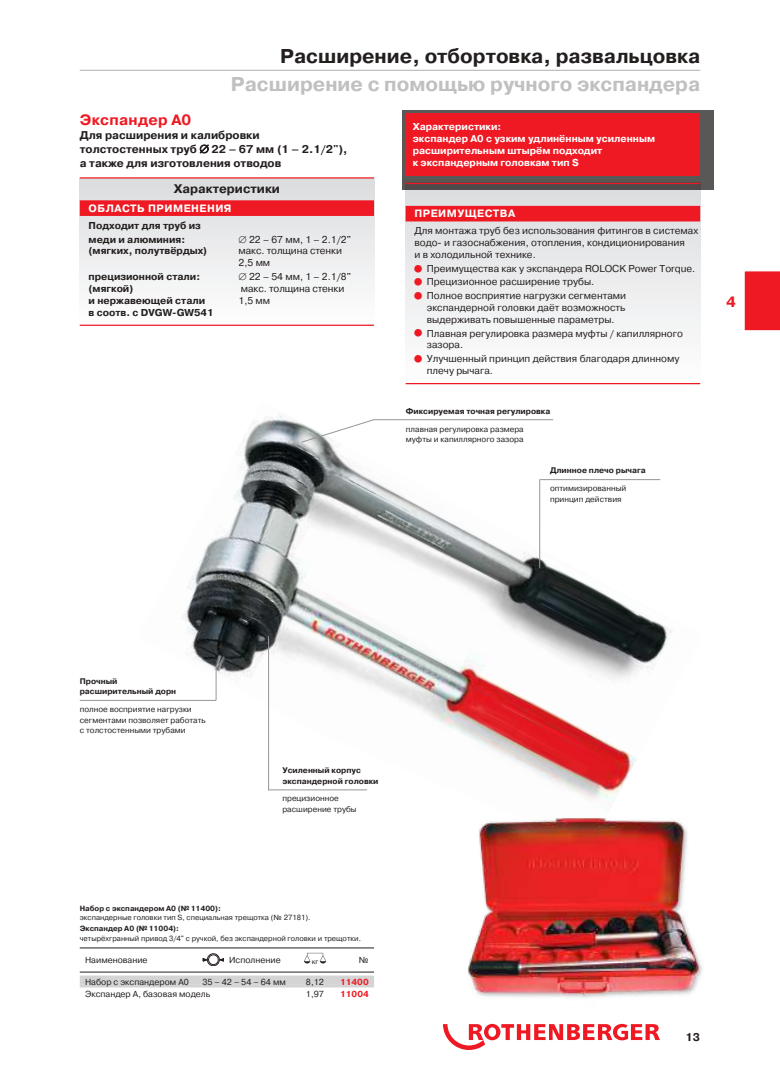
<style>
.page{position:relative;width:780px;height:1088px;background:#fff}
.page>*{position:absolute;margin:0;border:0;box-sizing:border-box;transform-origin:0 0}
.t1{font:700 20px "Pragmatica C";color:#c0bfc1}
.t2{font:700 20px "Pragmatica C";color:#241f1f}
.t3{font:700 15px "Pragmatica C";letter-spacing:.02em;color:#ef1923}
.t4{font:700 12.5px "Pragmatica C";color:#241f1f}
.t5{font:700 11.25px/13.8px "Pragmatica C";color:#241f1f}
.t6{font:700 10.62px "Pragmatica C";letter-spacing:.045em;color:#fff}
.t7{font:10px/11.9px "Pragmatica C";color:#241f1f}
.t8{font:700 10px/13.6px "Pragmatica C";color:#241f1f}
.t9{font:700 10px/12px "Pragmatica C";color:#fff}
.t10{font:8.75px "Pragmatica C";color:#241f1f}
.t11{font:700 8.75px "Pragmatica C";color:#ef1923}
.t12{font:8.12px/10.6px "Pragmatica C";color:#241f1f}
.t13{font:700 8.12px/10.6px "Pragmatica C";color:#241f1f}
.t14{font:7.5px "Pragmatica C";color:#241f1f}
.t15{font:700 7.5px "Pragmatica C";color:#241f1f}
.t16{font:300 7.25px "Frutiger";color:#241f1f}
</style>
<div class="page">
<svg style="left:443px;top:1024px;width:217px;height:26px"></svg>
<div style="left:744px;top:271px;width:36px;height:60px;background:#ef1923"></div>
<img style="left:182px;top:413px;width:491px;height:406px">
<hr style="left:540px;top:479px;width:120px;height:1px;background:#969698">
<hr style="left:539px;top:479px;width:1px;height:89px;background:#969698">
<hr style="left:269px;top:789px;width:98px;height:1px;background:#969698">
<hr style="left:374px;top:419px;width:179px;height:1px;background:#969698">
<svg style="left:300px;top:419px;width:75px;height:24px"></svg>
<svg style="left:279px;top:606px;width:11px;height:11px"></svg>
<hr style="left:80px;top:700px;width:136px;height:1px;background:#969698">
<hr style="left:216px;top:670px;width:1px;height:30px;background:#969698">
<hr style="left:268px;top:636px;width:1px;height:154px;background:#969698">
<img style="left:467px;top:819px;width:235px;height:179px">
<svg style="left:80px;top:179px;width:294px;height:146px"></svg>
<svg style="left:406px;top:189px;width:294px;height:196px"></svg>
<hr style="left:80px;top:177px;width:294px;height:2px;background:#ef1923">
<div style="left:80px;top:200px;width:294px;height:16px;background:#ef1923"></div>
<hr style="left:80px;top:325px;width:294px;height:1px;background:#ef1923">
<hr style="left:80px;top:948px;width:294px;height:1px;background:#241f1f">
<hr style="left:80px;top:972px;width:294px;height:1px;background:#241f1f">
<div style="left:80px;top:975px;width:294px;height:10px;background:#d5d4d5"></div>
<hr style="left:80px;top:985px;width:294px;height:2px;background:#d5d4d5">
<div style="left:207px;top:953px;width:12px;height:13px;border:1px solid #241f1f;border-radius:50%"></div>
<div style="left:208px;top:955px;width:10px;height:10px;border:1px solid #241f1f;border-radius:50%"></div>
<svg style="left:203px;top:958px;width:4px;height:3px"></svg>
<svg style="left:304px;top:953px;width:22px;height:11px"></svg>
<div style="left:402px;top:110px;width:312px;height:79px;background:#241f1f;opacity:.75"></div>
<div style="left:405px;top:113px;width:295px;height:63px;background:#ef1923"></div>
<hr style="left:80px;top:70px;width:620px;height:1px;background:#c0bfc1">
<hr style="left:405px;top:183px;width:295px;height:1px;background:#ef1923">
<div style="left:405px;top:206px;width:295px;height:15px;background:#ef1923"></div>
<hr style="left:405px;top:383px;width:295px;height:1px;background:#ef1923">
<svg style="left:414px;top:264px;width:8px;height:8px"></svg>
<svg style="left:414px;top:278px;width:8px;height:8px"></svg>
<svg style="left:414px;top:292px;width:8px;height:7px"></svg>
<svg style="left:414px;top:329px;width:8px;height:8px"></svg>
<svg style="left:414px;top:355px;width:8px;height:7px"></svg>
<h1 class="t2" style="left:280px;top:45px;width:421px">Расширение, отбортовка, развальцовка</h1>
<h1 class="t1" style="left:231px;top:73px;width:470px">Расширение с помощью ручного экспандера</h1>
<h2 class="t3" style="left:80px;top:112px;width:113px">Экспандер A0</h2>
<p class="t5" style="left:80px;top:128px;width:269px">Для расширения и калибровки толстостенных труб ∅ 22 – 67 мм (1 – 2.1/2"), а также для изготовления отводов</p>
<p class="t4" style="left:174px;top:181px;width:108px">Характеристики</p>
<p class="t6" style="left:89px;top:202px;width:144px">ОБЛАСТЬ ПРИМЕНЕНИЯ</p>
<p class="t8" style="left:89px;top:219px;width:114px">Подходит для труб из меди и алюминия:</p>
<p class="t7" style="left:238px;top:233px;width:114px">∅ 22 – 67 мм, 1 – 2.1/2"</p>
<p class="t8" style="left:89px;top:244px;width:120px">(мягких, полутвёрдых)</p>
<p class="t7" style="left:238px;top:245px;width:105px">макс. толщина стенки<br>2,5 мм</p>
<p class="t8" style="left:89px;top:270px;width:113px">прецизионной стали:</p>
<p class="t7" style="left:238px;top:271px;width:114px">∅ 22 – 54 мм, 1 – 2.1/8"</p>
<p class="t8" style="left:89px;top:282px;width:46px">(мягкой)</p>
<p class="t7" style="left:241px;top:282px;width:105px">макс. толщина стенки</p>
<p class="t8" style="left:89px;top:293px;width:118px">и нержавеющей стали</p>
<p class="t7" style="left:238px;top:294px;width:33px">1,5 мм</p>
<p class="t8" style="left:89px;top:305px;width:126px">в соотв. с DVGW-GW541</p>
<p class="t9" style="left:412px;top:121px;width:244px">Характеристики:<br>экспандер A0 с узким удлинённым усиленным расширительным штырём подходит<br>к экспандерным головкам тип S</p>
<p class="t6" style="left:414px;top:208px;width:102px">ПРЕИМУЩЕСТВА</p>
<p class="t7" style="left:414px;top:225px;width:285px">Для монтажа труб без использования фитингов в системах водо- и газоснабжения, отопления, кондиционирования<br>и в холодильной технике.</p>
<p class="t7" style="left:427px;top:262px;width:270px;line-height:13.6px">Преимущества как у экспандера ROLOCK Power Torque.<br>Прецизионное расширение трубы.<br>Полное восприятие нагрузки сегментами</p>
<p class="t7" style="left:427px;top:302px;width:200px">экспандерной головки даёт возможность выдерживать повышенные параметры.</p>
<p class="t7" style="left:427px;top:327px;width:258px">Плавная регулировка размера муфты / капиллярного зазора.</p>
<p class="t7" style="left:427px;top:353px;width:254px">Улучшенный принцип действия благодаря длинному плечу рычага.</p>
<p class="t13" style="left:406px;top:406px;width:146px">Фиксируемая точная регулировка</p>
<p class="t12" style="left:406px;top:424px;width:119px">плавная регулировка размера муфты и капиллярного зазора</p>
<p class="t13" style="left:550px;top:465px;width:97px">Длинное плечо рычага</p>
<p class="t12" style="left:550px;top:483px;width:78px">оптимизированный принцип действия</p>
<h2 class="t3" style="left:726px;top:293px;width:11px">4</h2>
<p class="t13" style="left:80px;top:676px;width:98px">Прочный расширительный дорн</p>
<p class="t12" style="left:80px;top:704px;width:127px">полное восприятие нагрузки сегментами позволяет работать с толстостенными трубами</p>
<p class="t13" style="left:282px;top:765px;width:97px">Усиленный корпус экспандерной головки</p>
<p class="t12" style="left:282px;top:793px;width:76px">прецизионное расширение трубы</p>
<p class="t15" style="left:80px;top:904px;width:143px">Набор с экспандером A0 (№11400):</p>
<p class="t14" style="left:80px;top:913px;width:232px">экспандерные головки тип S, специальная трещотка (№ 27181).</p>
<p class="t15" style="left:80px;top:924px;width:101px">Экспандер A0 (№11004):</p>
<p class="t14" style="left:80px;top:934px;width:283px">четырёхгранный привод 3/4" с ручкой, без экспандерной головки и трещотки.</p>
<p class="t10" style="left:85px;top:954px;width:64px">Наименование</p>
<p class="t10" style="left:229px;top:954px;width:53px">Исполнение</p>
<p class="t16" style="left:312px;top:957px;width:8px">кг</p>
<p class="t10" style="left:359px;top:954px;width:11px">№</p>
<p class="t10" style="left:85px;top:977px;width:105px">Набор с экспандером A0</p>
<p class="t10" style="left:202px;top:977px;width:85px">35 – 42 – 54 – 64 мм</p>
<p class="t10" style="left:306px;top:977px;width:19px">8,12</p>
<p class="t11" style="left:340px;top:977px;width:30px">11400</p>
<p class="t10" style="left:85px;top:989px;width:127px">Экспандер A, базовая модель</p>
<p class="t10" style="left:306px;top:989px;width:19px">1,97</p>
<p class="t11" style="left:340px;top:989px;width:30px">11004</p>
<p class="t5" style="left:685px;top:1030px;width:16px">13</p>
</div>
